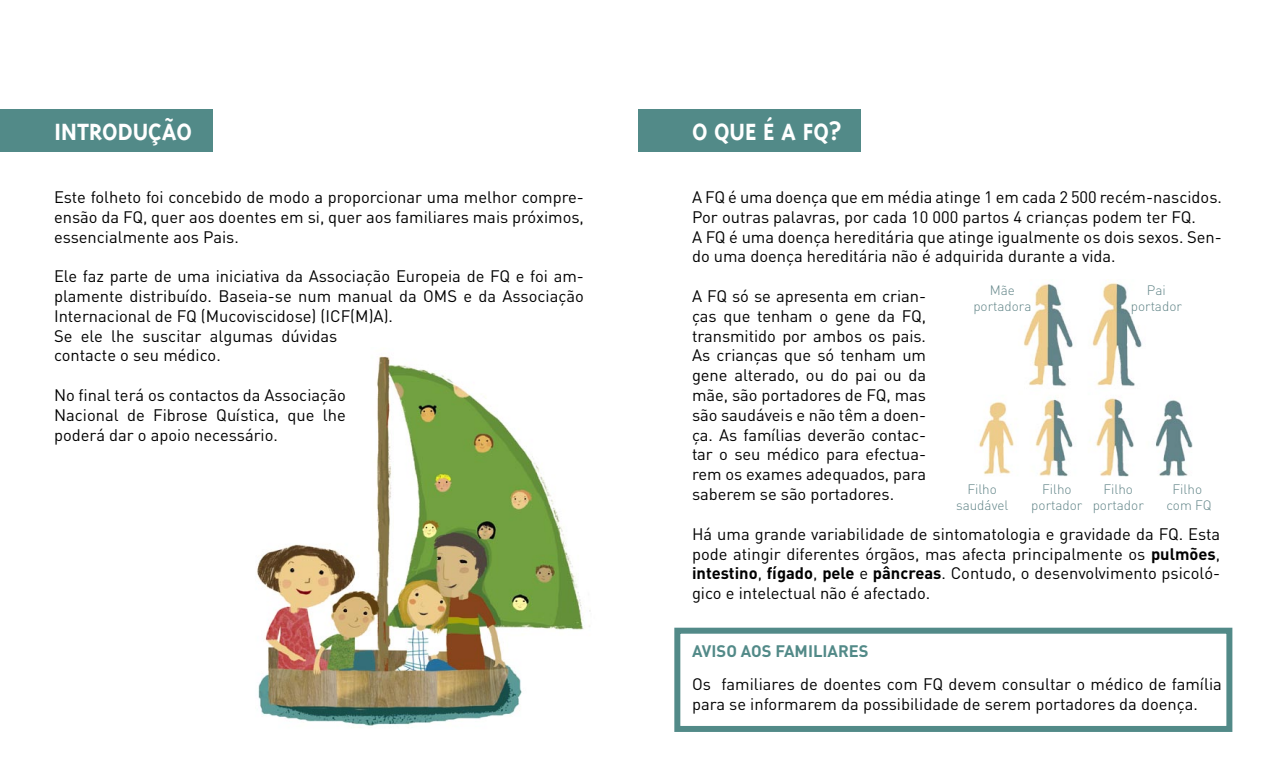
<style>
.page{position:relative;width:1276px;height:766px;background:#fff}
.page>*{position:absolute;margin:0;border:0;box-sizing:border-box;transform-origin:0 0}
.T_tulo_1{font:700 27px "Triplex";color:#fff}
.Corpo_de_texto{font:16.5px/19.8px "DIN";color:#000;text-align:justify}
.T_tulo_4{font:16.5px/19.8px "DIN";color:#000}
.T_tulo_3{font:700 16.5px "DIN";color:#528a88}
.t1{font:300 13.5px/16.2px "DIN";color:#628588;text-align:center}
.s1{font-weight:700}
</style>
<div class="page">
<img style="left:256px;top:356px;width:335px;height:370px">
<div style="left:674px;top:627px;width:558px;height:104px;border:6px solid #528a88"></div>
<div style="left:638px;top:109px;width:222px;height:42px;background:#528a88"></div>
<div style="left:0;top:109px;width:213px;height:42px;background:#528a88"></div>
<img style="left:978px;top:283px;width:215px;height:193px">
<p class="T_tulo_1" style="left:54px;top:116px;width:140px">INTRODUÇÃO</p>
<p class="Corpo_de_texto" style="left:54px;top:187px;width:531px">Este folheto foi concebido de modo a proporcionar uma melhor compre&shy;ensão da FQ, quer aos doentes em si, quer aos familiares mais próximos, essencialmente aos Pais.</p>
<p class="Corpo_de_texto" style="left:54px;top:266px;width:531px">Ele faz parte de uma iniciativa da Associação Europeia de FQ e foi am&shy;plamente distribuído. Baseia-se num manual da OMS e da Associação Internacional de FQ (Mucoviscidose) (ICF(M)A).</p>
<p class="Corpo_de_texto" style="left:54px;top:325px;width:285px">Se ele lhe suscitar algumas dúvidas contacte o seu médico.</p>
<p class="Corpo_de_texto" style="left:54px;top:385px;width:293px">No final terá os contactos da Associação Nacional de Fibrose Quística, que lhe poderá dar o apoio necessário.</p>
<p class="T_tulo_1" style="left:692px;top:116px;width:151px">O QUE É A FQ?</p>
<p class="Corpo_de_texto" style="left:692px;top:187px;width:531px">A FQ é uma doença que em média atinge 1 em cada 2 500 recém-nascidos.<br>Por outras palavras, por cada 10 000 partos 4 crianças podem ter FQ.</p>
<p class="Corpo_de_texto" style="left:692px;top:226px;width:531px">A FQ é uma doença hereditária que atinge igualmente os dois sexos. Sen&shy;do uma doença hereditária não é adquirida durante a vida.</p>
<p class="Corpo_de_texto" style="left:692px;top:286px;width:236px">A FQ só se apresenta em crian&shy;ças que tenham o gene da FQ, transmitido por ambos os pais.<br>As crianças que só tenham um gene alterado, ou do pai ou da mãe, são portadores de FQ, mas são saudáveis e não têm a doen&shy;ça. As famílias deverão contac&shy;tar o seu médico para efectua&shy;rem os exames adequados, para saberem se são portadores.</p>
<p class="Corpo_de_texto" style="left:692px;top:523px;width:530px">Há uma grande variabilidade de sintomatologia e gravidade da FQ. Esta pode atingir diferentes órgãos, mas afecta principalmente os <span class="s1">pulmões</span>, <span class="s1">intestino</span>, <span class="s1">fígado</span>, <span class="s1">pele</span> e <span class="s1">pâncreas</span>. Contudo, o desenvolvimento psicoló&shy;gico e intelectual não é afectado.</p>
<p class="t1" style="left:989px;top:282px;width:27px">Mãe</p>
<p class="t1" style="left:973px;top:298px;width:60px">portadora</p>
<p class="t1" style="left:1147px;top:282px;width:20px">Pai</p>
<p class="t1" style="left:1130px;top:298px;width:53px">portador</p>
<p class="t1" style="left:956px;top:480px;width:54px">Filho saudável</p>
<p class="t1" style="left:1031px;top:480px;width:53px">Filho portador</p>
<p class="t1" style="left:1092px;top:480px;width:53px">Filho portador</p>
<p class="t1" style="left:1172px;top:480px;width:31px">Filho</p>
<p class="t1" style="left:1166px;top:497px;width:47px">com FQ</p>
<p class="T_tulo_3" style="left:692px;top:640px;width:178px">AVISO AOS FAMILIARES</p>
<p class="T_tulo_4" style="left:692px;top:673px;width:531px">Os familiares de doentes com FQ devem consultar o médico de família para se informarem da possibilidade de serem portadores da doença.</p>
</div>
